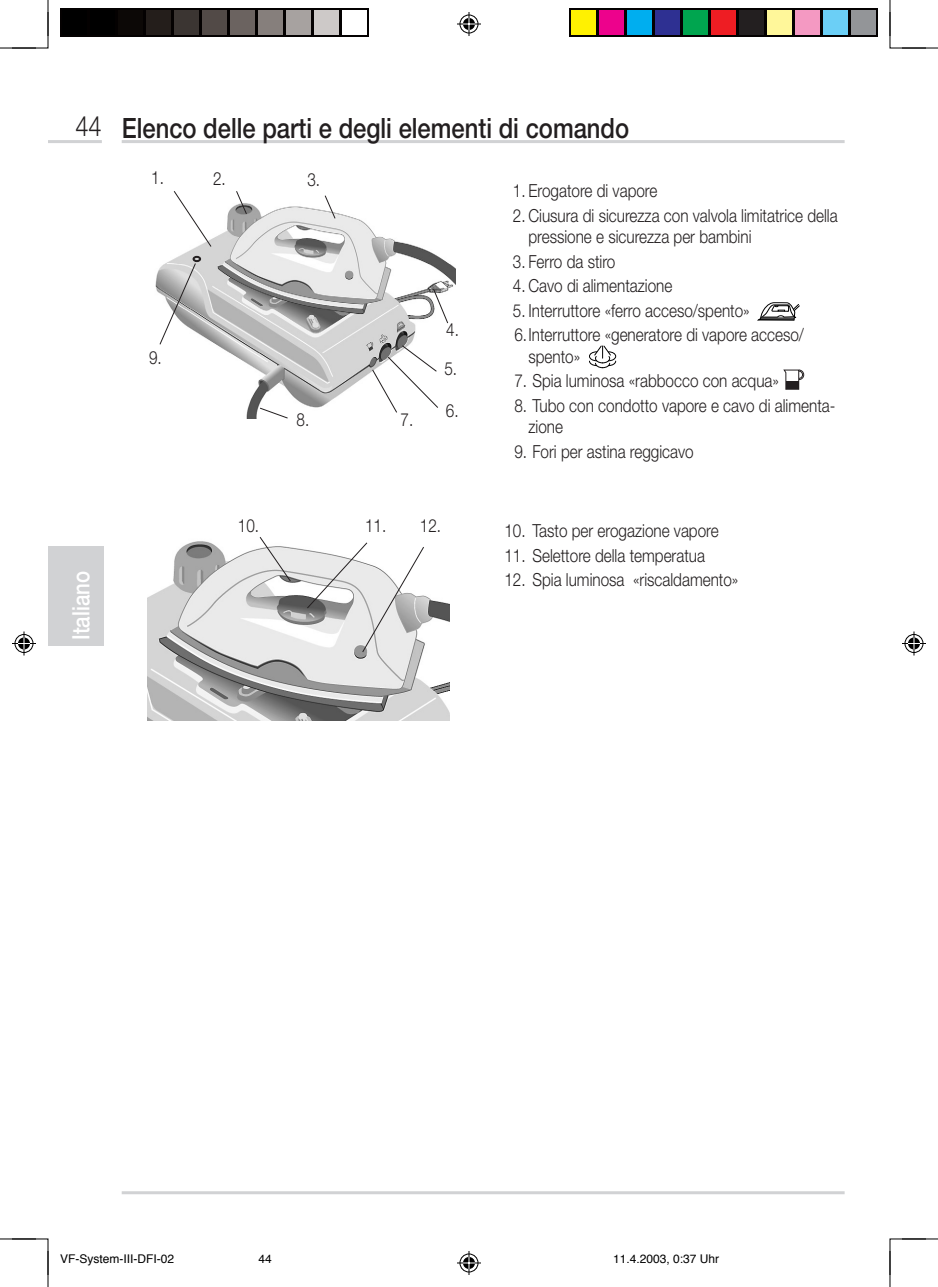
<style>
.page{position:relative;width:938px;height:1287px;background:#fff}
.page>*{position:absolute;margin:0;border:0;box-sizing:border-box;transform-origin:0 0}
.t1{font:500 28px "Helvetica Neue";color:#231f20;scale:.85 1}
.t2{font:300 28px "Helvetica Neue";color:#231f20;scale:.85 1}
.t3{font:500 24px "Helvetica Neue";color:#fff;scale:.85 1}
.MGB_grundtext_mit_Einzug{font:300 18.2px "Helvetica Neue";color:#231f20;scale:.84 1}
.MGB_grundtext_mit_Einzug-2{font:300 18px/21.6px "Helvetica Neue";color:#231f20;scale:.85 1}
.t4{font:12px "Helvetica";color:#000}
</style>
<div class="page">
<hr style="left:48px;top:140px;width:54px;height:3px;background:#d1d2d4">
<hr style="left:122px;top:140px;width:723px;height:3px;background:#d1d2d4">
<hr style="left:122px;top:1191px;width:723px;height:3px;background:#d1d2d4">
<div style="left:48px;top:545px;width:55px;height:100px;background:#d1d2d4"></div>
<img style="left:147px;top:541px;width:302px;height:179px">
<img style="left:155px;top:203px;width:300px;height:216px">
<svg style="left:173px;top:191px;width:39px;height:57px"></svg>
<svg style="left:432px;top:288px;width:17px;height:36px"></svg>
<svg style="left:259px;top:407px;width:30px;height:12px"></svg>
<svg style="left:306px;top:541px;width:119px;height:112px"></svg>
<svg style="left:259px;top:537px;width:33px;height:45px"></svg>
<svg style="left:235px;top:191px;width:13px;height:24px"></svg>
<svg style="left:324px;top:195px;width:12px;height:25px"></svg>
<svg style="left:371px;top:344px;width:68px;height:70px"></svg>
<svg style="left:159px;top:262px;width:38px;height:84px"></svg>
<div style="left:193px;top:256px;width:8px;height:6px;border:2px solid #231f20;border-radius:50%"></div>
<svg style="left:758px;top:302px;width:42px;height:18px"></svg>
<svg style="left:589px;top:345px;width:27px;height:23px"></svg>
<svg style="left:783px;top:369px;width:21px;height:21px"></svg>
<svg style="left:60px;top:8px;width:308px;height:28px;background:#191615"></svg>
<div style="left:62px;top:10px;width:24px;height:24px;background:#000"></div>
<div style="left:90px;top:10px;width:24px;height:24px;background:#000"></div>
<div style="left:118px;top:10px;width:24px;height:24px;background:#0c0806"></div>
<div style="left:146px;top:10px;width:24px;height:24px;background:#241e1b"></div>
<div style="left:174px;top:10px;width:24px;height:24px;background:#3b3532"></div>
<div style="left:202px;top:10px;width:24px;height:24px;background:#524a47"></div>
<div style="left:230px;top:10px;width:24px;height:24px;background:#6b6360"></div>
<div style="left:258px;top:10px;width:24px;height:24px;background:#867f7c"></div>
<div style="left:286px;top:10px;width:24px;height:24px;background:#a7a2a0"></div>
<div style="left:314px;top:10px;width:24px;height:24px;background:#cdc9c8"></div>
<div style="left:342px;top:10px;width:24px;height:24px;background:#fff"></div>
<svg style="left:570px;top:8px;width:308px;height:28px;background:#241f1f"></svg>
<div style="left:572px;top:10px;width:24px;height:24px;background:#fff101"></div>
<div style="left:600px;top:10px;width:24px;height:24px;background:#ed028c"></div>
<div style="left:628px;top:10px;width:24px;height:24px;background:#00aeef"></div>
<div style="left:656px;top:10px;width:24px;height:24px;background:#2e3092"></div>
<div style="left:684px;top:10px;width:24px;height:24px;background:#00a54f"></div>
<div style="left:712px;top:10px;width:24px;height:24px;background:#ee1d23"></div>
<div style="left:740px;top:10px;width:24px;height:24px;background:#231f20"></div>
<div style="left:768px;top:10px;width:24px;height:24px;background:#fff79a"></div>
<div style="left:796px;top:10px;width:24px;height:24px;background:#f499c2"></div>
<div style="left:824px;top:10px;width:24px;height:24px;background:#6bcff6"></div>
<div style="left:852px;top:10px;width:24px;height:24px;background:#939598"></div>
<hr style="left:48px;top:0;width:1px;height:36px;background:#000">
<hr style="left:0;top:48px;width:36px;height:1px;background:#000">
<hr style="left:890px;top:0;width:1px;height:36px;background:#000">
<hr style="left:902px;top:48px;width:36px;height:1px;background:#000">
<hr style="left:48px;top:1251px;width:1px;height:36px;background:#000">
<hr style="left:0;top:1238px;width:36px;height:1px;background:#000">
<hr style="left:890px;top:1251px;width:1px;height:36px;background:#000">
<hr style="left:902px;top:1238px;width:36px;height:1px;background:#000">
<svg style="left:12px;top:12px;width:36px;height:36px"></svg>
<svg style="left:889px;top:12px;width:37px;height:36px"></svg>
<svg style="left:12px;top:1238px;width:36px;height:37px"></svg>
<svg style="left:889px;top:1238px;width:37px;height:37px"></svg>
<svg style="left:457px;top:12px;width:24px;height:24px"></svg>
<svg style="left:457px;top:1251px;width:24px;height:24px"></svg>
<svg style="left:12px;top:631px;width:24px;height:24px"></svg>
<svg style="left:902px;top:631px;width:24px;height:24px"></svg>
<h1 class="t2" style="left:75px;top:109px;width:33px">44</h1>
<p class="t1" style="left:122px;top:111px;width:599px">Elenco delle parti e degli elementi di comando</p>
<p class="MGB_grundtext_mit_Einzug" style="left:151px;top:167px;width:17px">1.</p>
<p class="MGB_grundtext_mit_Einzug" style="left:213px;top:168px;width:17px">2.</p>
<p class="MGB_grundtext_mit_Einzug" style="left:307px;top:168px;width:17px">3.</p>
<p class="MGB_grundtext_mit_Einzug" style="left:149px;top:346px;width:17px">9.</p>
<p class="MGB_grundtext_mit_Einzug" style="left:297px;top:409px;width:17px">8.</p>
<p class="MGB_grundtext_mit_Einzug" style="left:400px;top:408px;width:17px">7.</p>
<p class="MGB_grundtext_mit_Einzug" style="left:446px;top:318px;width:17px">4.</p>
<p class="MGB_grundtext_mit_Einzug" style="left:444px;top:358px;width:17px">5.</p>
<p class="MGB_grundtext_mit_Einzug" style="left:446px;top:400px;width:17px">6.</p>
<p class="MGB_grundtext_mit_Einzug-2" style="left:513px;top:180px;width:172px">1. Erogatore di vapore</p>
<p class="MGB_grundtext_mit_Einzug-2" style="left:528px;top:204px;width:365px;text-indent:-15px">2. Ciusura di sicurezza con valvola limitatrice della pressione e sicurezza per bambini</p>
<p class="MGB_grundtext_mit_Einzug-2" style="left:513px;top:250px;width:122px">3. Ferro da stiro</p>
<p class="MGB_grundtext_mit_Einzug-2" style="left:513px;top:275px;width:189px">4. Cavo di alimentazione</p>
<p class="MGB_grundtext_mit_Einzug-2" style="left:513px;top:299px;width:280px">5. Interruttore «ferro acceso/spento»</p>
<p class="MGB_grundtext_mit_Einzug-2" style="left:528px;top:323px;width:326px;text-indent:-14px">6.Interruttore «generatore di vapore acceso/ spento»</p>
<p class="MGB_grundtext_mit_Einzug-2" style="left:514px;top:370px;width:313px">7. Spia luminosa «rabbocco con acqua»</p>
<p class="MGB_grundtext_mit_Einzug-2" style="left:528px;top:394px;width:363px;text-indent:-14px">8. Tubo con condotto vapore e cavo di alimenta&shy;zione</p>
<p class="MGB_grundtext_mit_Einzug-2" style="left:514px;top:440px;width:212px">9. Fori per astina reggicavo</p>
<h2 class="t3" style="left:67px;top:640px;width:82px;rotate:-90deg">Italiano</h2>
<p class="MGB_grundtext_mit_Einzug-2" style="left:238px;top:514px;width:27px">10.</p>
<p class="MGB_grundtext_mit_Einzug-2" style="left:365px;top:514px;width:27px">11.</p>
<p class="MGB_grundtext_mit_Einzug-2" style="left:420px;top:514px;width:27px">12.</p>
<p class="MGB_grundtext_mit_Einzug-2" style="left:504px;top:520px;width:254px">10. Tasto per erogazione vapore</p>
<p class="MGB_grundtext_mit_Einzug-2" style="left:504px;top:544px;width:238px">11. Selettore della temperatua</p>
<p class="MGB_grundtext_mit_Einzug-2" style="left:504px;top:568px;width:277px">12. Spia luminosa «riscaldamento»</p>
<p class="t4" style="left:60px;top:1250px;width:116px">VF-System-III-DFI-02</p>
<p class="t4" style="left:258px;top:1250px;width:15px">44</p>
<p class="t4" style="left:613px;top:1250px;width:108px">11.4.2003, 0:37 Uhr</p>
</div>
